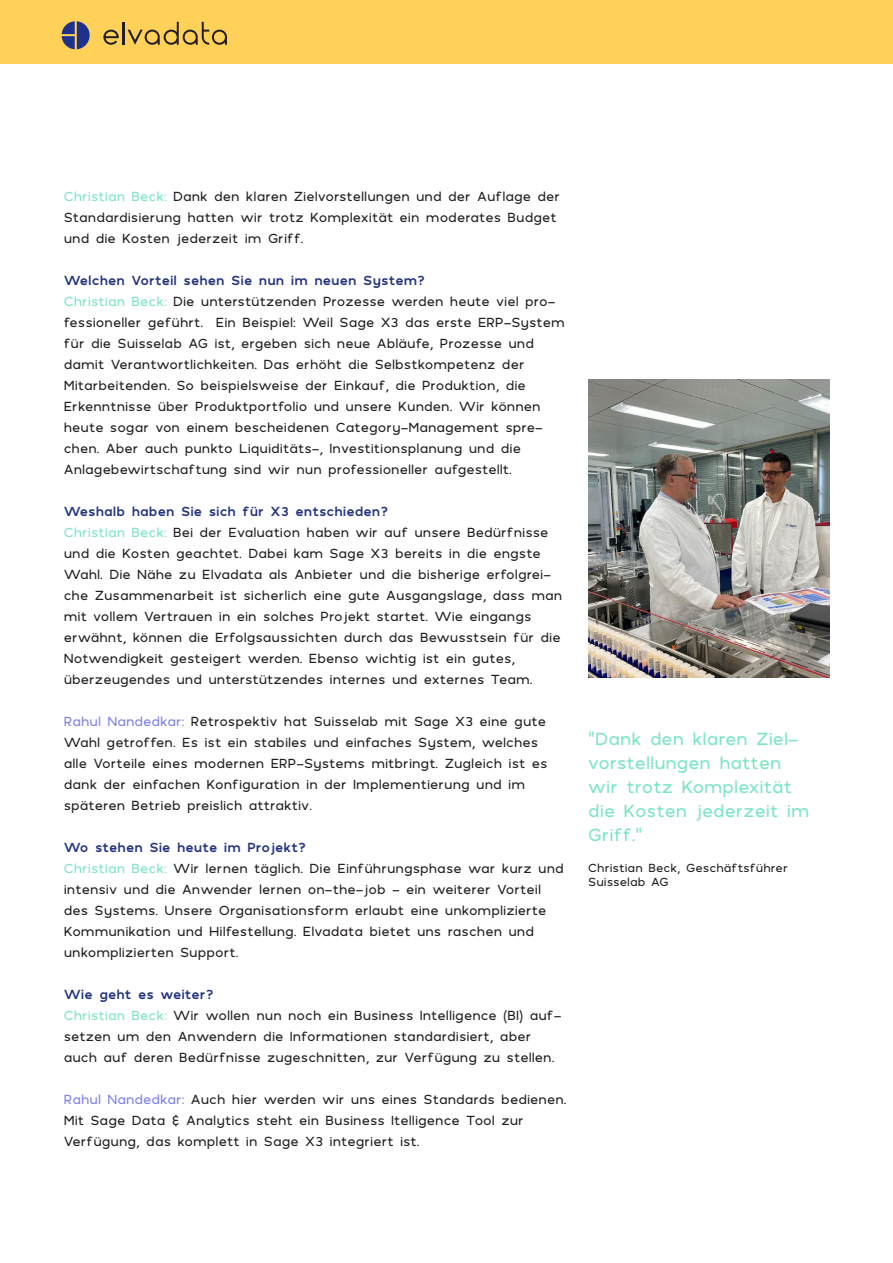
<style>
.page{position:relative;width:893px;height:1263px;background:#fff}
.page>*{position:absolute;margin:0;border:0;box-sizing:border-box;transform-origin:0 0}
.Zitat{font:18px/24px "Polly";color:#7de5c4}
.copy{font:13.5px/21px "Polly";color:#231f20}
.copy-2{font:700 13.5px "Polly";color:#253580}
.Zitatname{font:12px/14.4px "Polly";color:#231f20}
.s1{color:#7de5c4}
.s2{color:#7d82e5}
</style>
<div class="page">
<div style="left:0;top:0;width:893px;height:64px;background:#ffd159"></div>
<svg style="left:62px;top:21px;width:28px;height:28px"></svg>
<hr style="left:122px;top:22px;width:2px;height:23px;background:#231f20">
<svg style="left:128px;top:22px;width:99px;height:23px"></svg>
<svg style="left:103px;top:30px;width:16px;height:15px"></svg>
<img style="left:588px;top:380px;width:241px;height:298px">
<p class="copy" style="left:64px;top:186px;width:498px"><span class="s1">Christian Beck:</span> Dank den klaren Zielvorstellungen und der Auflage der<br>Standardisierung hatten wir trotz Komplexität ein moderates Budget und die Kosten jederzeit im Griff.</p>
<p class="copy-2" style="left:64px;top:271px;width:363px">Welchen Vorteil sehen Sie nun im neuen System?</p>
<p class="copy" style="left:64px;top:291px;width:503px"><span class="s1">Christian Beck:</span> Die unterstützenden Prozesse werden heute viel pro&shy;fessioneller geführt. Ein Beispiel: Weil Sage X3 das erste ERP-System für die Suisselab AG ist, ergeben sich neue Abläufe, Prozesse und damit Verantwortlichkeiten. Das erhöht die Selbstkompetenz der Mitarbeitenden. So beispielsweise der Einkauf, die Produktion, die Erkenntnisse über Produktportfolio und unsere Kunden. Wir können heute sogar von einem bescheidenen Category-Management spre&shy;chen. Aber auch punkto Liquiditäts-, Investitionsplanung und die Anlagebewirtschaftung sind wir nun professioneller aufgestellt.</p>
<p class="copy-2" style="left:64px;top:502px;width:326px">Weshalb haben Sie sich für X3 entschieden?</p>
<p class="copy" style="left:64px;top:522px;width:500px"><span class="s1">Christian Beck:</span> Bei der Evaluation haben wir auf unsere Bedürfnisse und die Kosten geachtet. Dabei kam Sage X3 bereits in die engste Wahl. Die Nähe zu Elvadata als Anbieter und die bisherige erfolgrei&shy;che Zusammenarbeit ist sicherlich eine gute Ausgangslage, dass man mit vollem Vertrauen in ein solches Projekt startet. Wie eingangs erwähnt, können die Erfolgsaussichten durch das Bewusstsein für die Notwendigkeit gesteigert werden. Ebenso wichtig ist ein gutes, überzeugendes und unterstützendes internes und externes Team.</p>
<p class="copy" style="left:64px;top:711px;width:485px"><span class="s2">Rahul Nandedkar:</span> Retrospektiv hat Suisselab mit Sage X3 eine gute Wahl getroffen. Es ist ein stabiles und einfaches System, welches alle Vorteile eines modernen ERP-Systems mitbringt. Zugleich ist es dank der einfachen Konfiguration in der Implementierung und im späteren Betrieb preislich attraktiv.</p>
<p class="copy-2" style="left:64px;top:838px;width:244px">Wo stehen Sie heute im Projekt?</p>
<p class="copy" style="left:64px;top:858px;width:502px"><span class="s1">Christian Beck:</span> Wir lernen täglich. Die Einführungsphase war kurz und intensiv und die Anwender lernen on-the-job – ein weiterer Vorteil des Systems. Unsere Organisationsform erlaubt eine unkomplizierte Kommunikation und Hilfestellung. Elvadata bietet uns raschen und unkomplizierten Support.</p>
<p class="copy-2" style="left:64px;top:985px;width:151px">Wie geht es weiter?</p>
<p class="copy" style="left:64px;top:1005px;width:499px"><span class="s1">Christian Beck:</span> Wir wollen nun noch ein Business Intelligence (BI) auf&shy;setzen um den Anwendern die Informationen standardisiert, aber auch auf deren Bedürfnisse zugeschnitten, zur Verfügung zu stellen.</p>
<p class="copy" style="left:64px;top:1089px;width:504px"><span class="s2">Rahul Nandedkar:</span> Auch hier werden wir uns eines Standards bedienen.<br>Mit Sage Data &amp; Analytics steht ein Business Itelligence Tool zur<br>Verfügung, das komplett in Sage X3 integriert ist.</p>
<p class="Zitat" style="left:588px;top:726px;width:223px">”Dank den klaren Ziel&shy;vorstellungen hatten wir trotz Komplexität die Kosten jederzeit im<br>Griff.“</p>
<p class="Zitatname" style="left:588px;top:860px;width:201px">Christian Beck, Geschäftsführer<br>Suisselab AG</p>
</div>
